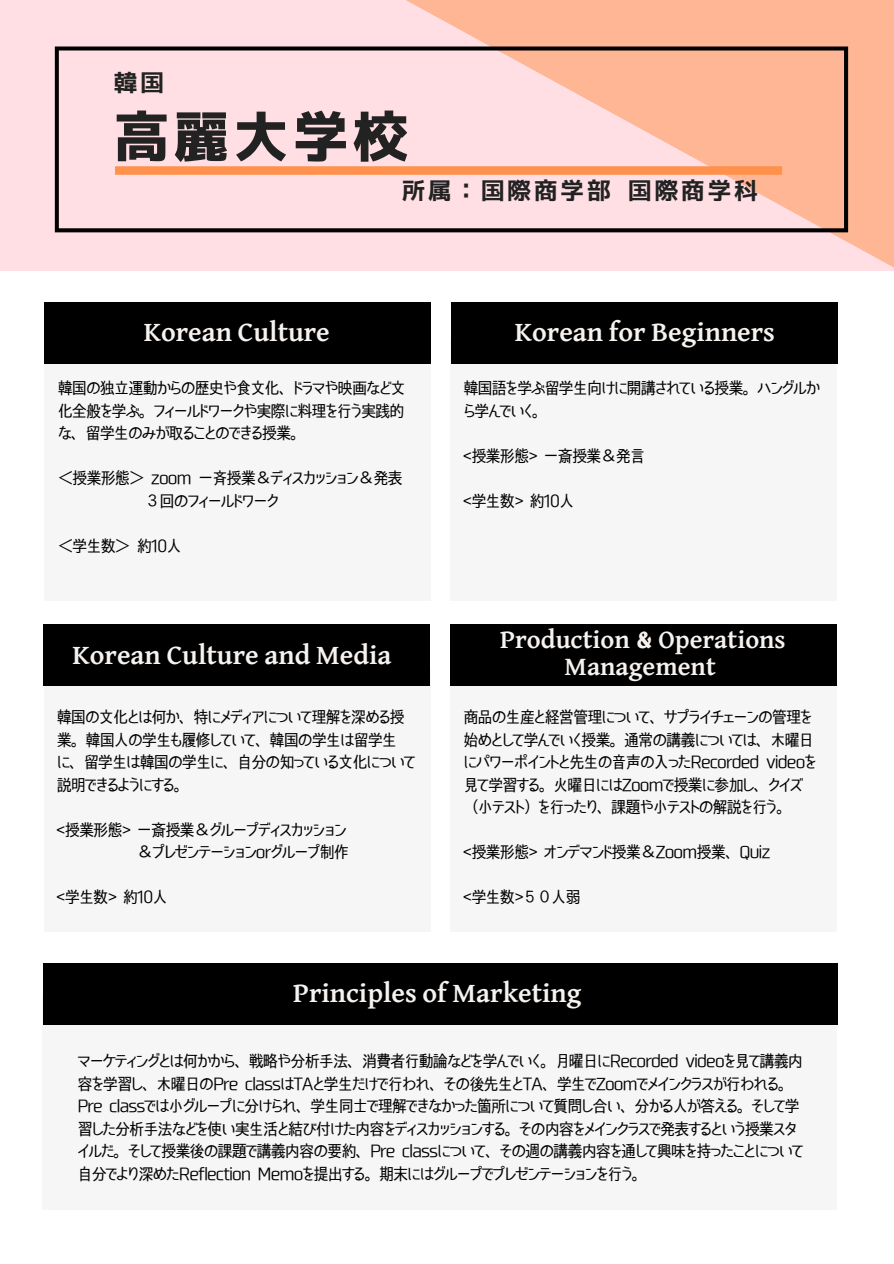
<style>
.page{position:relative;width:894px;height:1264px;background:#fff}
.page>*{position:absolute;margin:0;border:0;box-sizing:border-box;transform-origin:0 0}
.t1{font:55.95px "Corporate Logo Bold";letter-spacing:.07em;color:#222}
.t2{font:700 28.05px "David Libre";color:#f6f2ef}
.t3{font:700 26.55px/27px "David Libre";color:#f6f2ef;text-align:center}
.t4{font:23.4px "mplus 1 m bold";letter-spacing:.13em;color:#222}
.t5{font:16.5px/22.5px "Smart Font UI Proportional";letter-spacing:-.06em;color:#000}
</style>
<div class="page">
<div style="left:0;top:0;width:893px;height:270px;background:#ffdfe4"></div>
<svg style="left:394px;top:0;width:499px;height:271px;fill:#ffb694"></svg>
<svg style="left:55px;top:46px;width:792px;height:186px"></svg>
<div style="left:44px;top:338px;width:386px;height:263px;background:#f6f6f6"></div>
<div style="left:450px;top:338px;width:386px;height:263px;background:#f6f6f6"></div>
<div style="left:44px;top:302px;width:386px;height:62px;background:#000"></div>
<div style="left:451px;top:302px;width:386px;height:62px;background:#000"></div>
<div style="left:42px;top:994px;width:794px;height:215px;background:#f6f6f6"></div>
<div style="left:43px;top:962px;width:794px;height:62px;background:#000"></div>
<div style="left:44px;top:669px;width:386px;height:262px;background:#f6f6f6"></div>
<div style="left:450px;top:669px;width:386px;height:262px;background:#f6f6f6"></div>
<div style="left:43px;top:624px;width:386px;height:62px;background:#000"></div>
<div style="left:450px;top:624px;width:386px;height:62px;background:#000"></div>
<svg style="left:115px;top:166px;width:666px;height:9px;background:#ff9454"></svg>
<p class="t4" style="left:114px;top:66px;width:51px">韓国</p>
<p class="t1" style="left:114px;top:109px;width:296px">高麗大学校</p>
<p class="t4" style="left:401px;top:174px;width:357px">所属：国際商学部 国際商学科</p>
<p class="t2" style="left:144px;top:320px;width:187px">Korean Culture</p>
<p class="t2" style="left:514px;top:320px;width:261px">Korean for Beginners</p>
<p class="t5" style="left:58px;top:377px;width:349px;text-align:justify">韓国の独立運動からの歴史や食文化、ドラマや映画など文化全般を学ぶ。フィールドワークや実際に料理を行う実践的な、留学生のみが取ることのできる授業。</p>
<p class="t5" style="left:58px;top:467px;width:346px">＜授業形態＞ zoom 一斉授業＆ディスカッション＆発表</p>
<p class="t5" style="left:145px;top:489px;width:135px">３回のフィールドワーク</p>
<p class="t5" style="left:58px;top:534px;width:125px">＜学生数＞約10人</p>
<p class="t2" style="left:73px;top:642px;width:320px">Korean Culture and Media</p>
<p class="t5" style="left:57px;top:705px;width:360px">韓国の文化とは何か、特にメディアについて理解を深める授業。韓国人の学生も履修していて、韓国の学生は留学生<br>に、留学生は韓国の学生に、自分の知っている文化について説明できるようにする。</p>
<p class="t5" style="left:57px;top:818px;width:291px">&lt;授業形態&gt; 一斎授業＆グループディスカッション</p>
<p class="t5" style="left:137px;top:840px;width:214px">＆プレゼンテーションorグループ制作</p>
<p class="t5" style="left:57px;top:885px;width:112px">&lt;学生数&gt; 約10人</p>
<p class="t5" style="left:463px;top:377px;width:358px">韓国語を学ぶ留学生向けに開講されている授業。ハングルから学んでいく。</p>
<p class="t5" style="left:463px;top:444px;width:183px">&lt;授業形態&gt; 一斎授業＆発言</p>
<p class="t5" style="left:463px;top:489px;width:112px">&lt;学生数&gt; 約10人</p>
<p class="t3" style="left:500px;top:627px;width:287px">Production &amp; Operations<br>Management</p>
<p class="t5" style="left:463px;top:705px;width:354px">商品の生産と経営管理について、サプライチェーンの管理を始めとして学んでいく授業。通常の講義については、木曜日にパワーポイントと先生の音声の入ったRecorded videoを見て学習する。火曜日にはZoomで授業に参加し、クイズ（小テスト）を行ったり、課題や小テストの解説を行う。</p>
<p class="t5" style="left:463px;top:840px;width:309px">&lt;授業形態&gt; オンデマンド授業＆Zoom授業、Quiz</p>
<p class="t5" style="left:463px;top:885px;width:119px">&lt;学生数&gt;５０人弱</p>
<p class="t2" style="left:293px;top:981px;width:289px">Principles of Marketing</p>
<p class="t5" style="left:77px;top:1049px;width:727px">マーケティングとは何かから、戦略や分析手法、消費者行動論などを学んでいく。月曜日にRecorded videoを見て講義内容を学習し、木曜日のPre classはTAと学生だけで行われ、その後先生とTA、学生でZoomでメインクラスが行われる。Pre classでは小グループに分けられ、学生同士で理解できなかった箇所について質問し合い、分かる人が答える。そして学習した分析手法などを使い実生活と結び付けた内容をディスカッションする。その内容をメインクラスで発表するという授業スタイルだ。そして授業後の課題で講義内容の要約、Pre classについて、その週の講義内容を通して興味を持ったことについて自分でより深めたReflection Memoを提出する。期末にはグループでプレゼンテーションを行う。</p>
</div>
